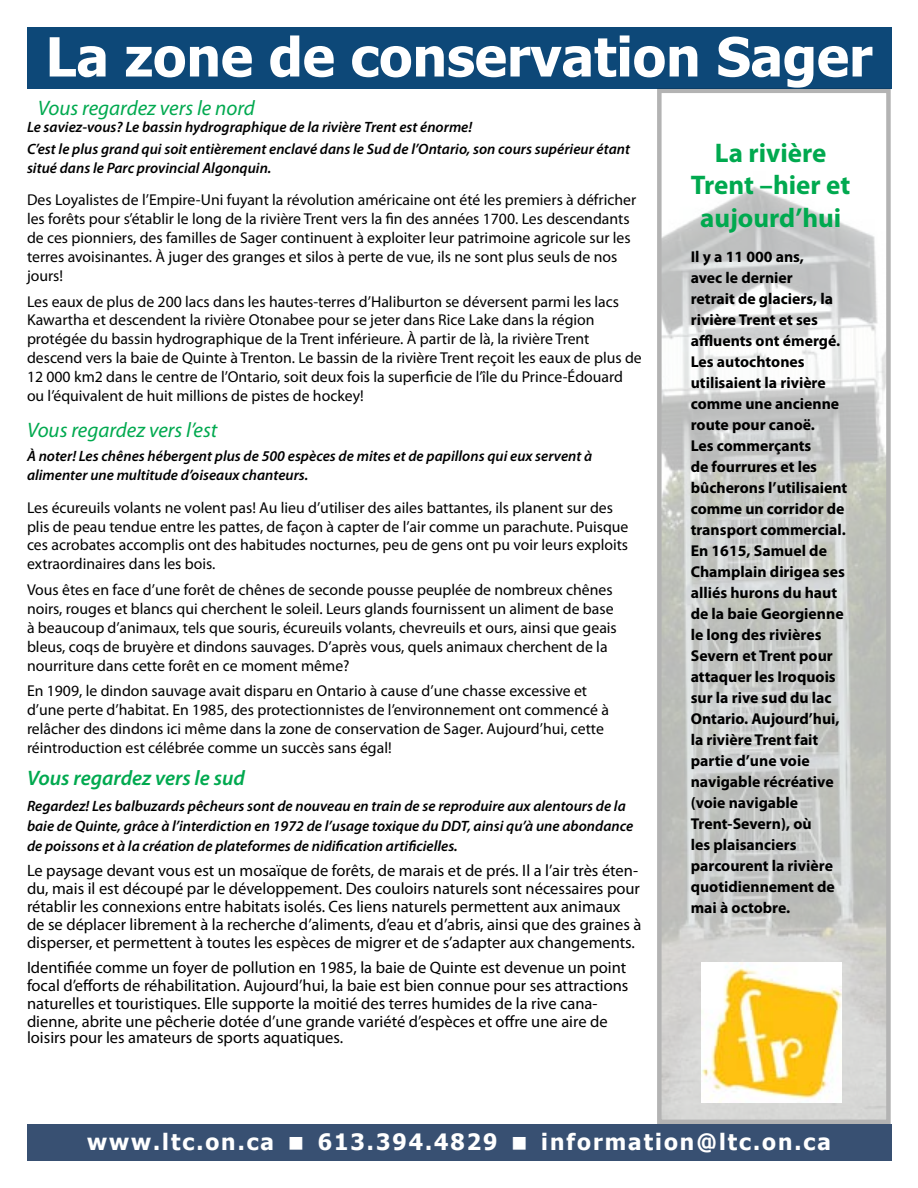
<style>
.page{position:relative;width:918px;height:1188px;background:#fff}
.page>*{position:absolute;margin:0;border:0;box-sizing:border-box;transform-origin:0 0}
.t1{font:700 54px "Tahoma";color:#fff}
.t2{font:700 27px/32.4px "Myriad Pro";color:#00a94f;text-align:center}
.t3{font:700 22.5px "Tahoma";letter-spacing:.09em;color:#fff}
.t4{font:italic 21px "Myriad Pro";color:#00a94f}
.t5{font:italic 600 21px "Myriad Pro";color:#00a94f}
.t6{font:16.5px/18px "Myriad Pro";color:#000}
.t7{font:15.75px/18.9px "Myriad Pro";color:#000}
.t8{font:700 15.75px/21px "Myriad Pro";color:#000}
.t9{font:italic 600 15px/19.8px "Myriad Pro";color:#000}
</style>
<div class="page">
<div style="left:27px;top:27px;width:865px;height:62px;background:#0d4878"></div>
<img style="left:662px;top:186px;width:224px;height:933px">
<div style="left:27px;top:1124px;width:865px;height:37px;background:#385072"></div>
<img style="left:701px;top:963px;width:141px;height:140px">
<h1 class="t1" style="left:46px;top:19px;width:828px">La zone de conservation Sager</h1>
<h3 class="t4" style="left:38px;top:95px;width:219px">Vous regardez vers le nord</h3>
<p class="t9" style="left:27px;top:115px;width:605px;line-height:22.5px">Le saviez-vous? Le bassin hydrographique de la rivière Trent est énorme!<br>C’est le plus grand qui soit entièrement enclavé dans le Sud de l’Ontario, son cours supérieur étant</p>
<p class="t9" style="left:27px;top:158px;width:246px">situé dans le Parc provincial Algonquin.</p>
<p class="t7" style="left:27px;top:190px;width:611px">Des Loyalistes de l’Empire-Uni fuyant la révolution américaine ont été les premiers à défricher les forêts pour s’établir le long de la rivière Trent vers la fin des années 1700. Les descendants de ces pionniers, des familles de Sager continuent à exploiter leur patrimoine agricole sur les terres avoisinantes. À juger des granges et silos à perte de vue, ils ne sont plus seuls de nos jours!</p>
<p class="t7" style="left:27px;top:292px;width:616px">Les eaux de plus de 200 lacs dans les hautes-terres d’Haliburton se déversent parmi les lacs Kawartha et descendent la rivière Otonabee pour se jeter dans Rice Lake dans la région protégée du bassin hydrographique de la Trent inférieure. À partir de là, la rivière Trent descend vers la baie de Quinte à Trenton. Le bassin de la rivière Trent reçoit les eaux de plus de 12 000 km2 dans le centre de l’Ontario, soit deux fois la superficie de l’île du Prince-Édouard ou l’équivalent de huit millions de pistes de hockey!</p>
<h3 class="t4" style="left:27px;top:417px;width:192px">Vous regardez vers l’est</h3>
<p class="t9" style="left:27px;top:447px;width:567px;line-height:18.9px">À noter! Les chênes hébergent plus de 500 espèces de mites et de papillons qui eux servent à alimenter une multitude d’oiseaux chanteurs.</p>
<p class="t7" style="left:27px;top:498px;width:603px">Les écureuils volants ne volent pas! Au lieu d’utiliser des ailes battantes, ils planent sur des plis de peau tendue entre les pattes, de façon à capter de l’air comme un parachute. Puisque ces acrobates accomplis ont des habitudes nocturnes, peu de gens ont pu voir leurs exploits extraordinaires dans les bois.</p>
<p class="t7" style="left:27px;top:580px;width:591px">Vous êtes en face d’une forêt de chênes de seconde pousse peuplée de nombreux chênes noirs, rouges et blancs qui cherchent le soleil. Leurs glands fournissent un aliment de base à beaucoup d’animaux, tels que souris, écureuils volants, chevreuils et ours, ainsi que geais bleus, coqs de bruyère et dindons sauvages. D’après vous, quels animaux cherchent de la nourriture dans cette forêt en ce moment même?</p>
<p class="t7" style="left:27px;top:681px;width:583px">En 1909, le dindon sauvage avait disparu en Ontario à cause d’une chasse excessive et d’une perte d’habitat. En 1985, des protectionnistes de l’environnement ont commencé à relâcher des dindons ici même dans la zone de conservation de Sager. Aujourd’hui, cette réintroduction est célébrée comme un succès sans égal!</p>
<h3 class="t5" style="left:27px;top:765px;width:219px">Vous regardez vers le sud</h3>
<p class="t9" style="left:27px;top:796px;width:608px">Regardez! Les balbuzards pêcheurs sont de nouveau en train de se reproduire aux alentours de la baie de Quinte, grâce à l’interdiction en 1972 de l’usage toxique du DDT, ainsi qu’à une abondance de poissons et à la création de plateformes de nidification artificielles.</p>
<p class="t6" style="left:27px;top:861px;width:616px">Le paysage devant vous est un mosaïque de forêts, de marais et de prés. Il a l’air très éten&shy;du, mais il est découpé par le développement. Des couloirs naturels sont nécessaires pour rétablir les connexions entre habitats isolés. Ces liens naturels permettent aux animaux de se déplacer librement à la recherche d’aliments, d’eau et d’abris, ainsi que des graines à disperser, et permettent à toutes les espèces de migrer et de s’adapter aux changements.</p>
<p class="t6" style="left:27px;top:958px;width:603px">Identifiée comme un foyer de pollution en 1985, la baie de Quinte est devenue un point focal d’efforts de réhabilitation. Aujourd’hui, la baie est bien connue pour ses attractions naturelles et touristiques. Elle supporte la moitié des terres humides de la rive cana&shy;dienne, abrite une pêcherie dotée d’une grande variété d’espèces et offre une aire de loisirs pour les amateurs de sports aquatiques.</p>
<h2 class="t2" style="left:691px;top:136px;width:161px">La rivière<br>Trent –hier et aujourd’hui</h2>
<p class="t8" style="left:691px;top:246px;width:158px">Il y a 11 000 ans,<br>avec le dernier<br>retrait de glaciers, la rivière Trent et ses affluents ont émergé.<br>Les autochtones utilisaient la rivière comme une ancienne route pour canoë.<br>Les commerçants<br>de fourrures et les bûcherons l’utilisaient comme un corridor de transport commercial.<br>En 1615, Samuel de<br>Champlain dirigea ses alliés hurons du haut de la baie Georgienne le long des rivières<br>Severn et Trent pour attaquer les Iroquois sur la rive sud du lac<br>Ontario. Aujourd’hui, la rivière Trent fait partie d’une voie navigable récréative (voie navigable<br>Trent-Severn), où<br>les plaisanciers parcourent la rivière quotidiennement de mai à octobre.</p>
<h3 class="t3" style="left:87px;top:1126px;width:189px">www.ltc.on.ca</h3>
<h3 class="t3" style="left:318px;top:1126px;width:181px">613.394.4829</h3>
<h3 class="t3" style="left:541px;top:1126px;width:291px">information@ltc.on.ca</h3>
</div>
